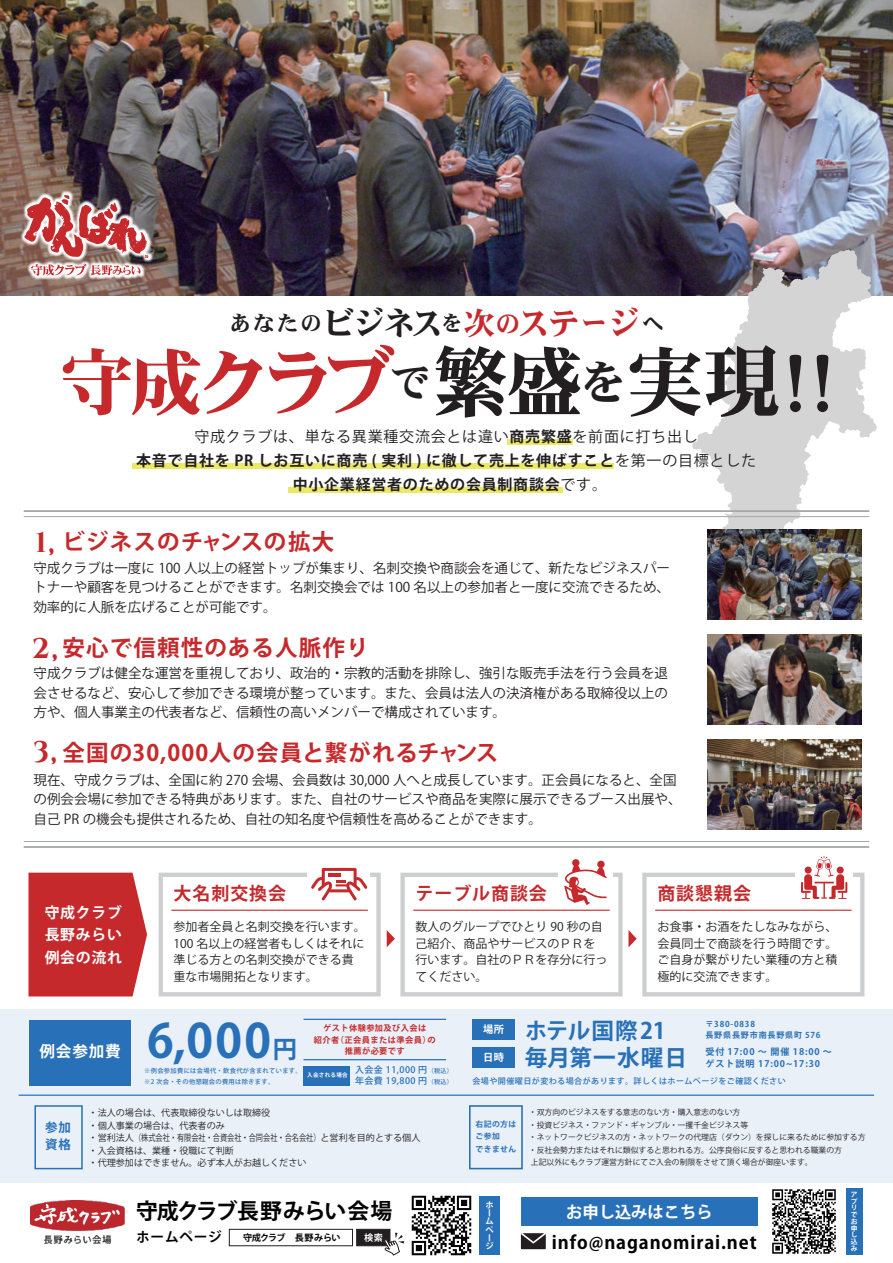
<style>
.page{position:relative;width:893px;height:1263px;background:#fff}
.page>*{position:absolute;margin:0;border:0;box-sizing:border-box;transform-origin:0 0}
.t1{font:78px "Heisei Min Std W9";color:#231f20}
.t2{font:700 46.65px "Koz Go Pr 6 N";color:#2870b8}
.t3{font:28.5px "Cinzel";color:#c6292c}
.t4{font:700 22.65px/27.3px "Koz Go Pr 6 N";letter-spacing:.05em;color:#2870b8}
.t5{font:700 22.5px "Koz Go Pr 6 N";letter-spacing:.05em;color:#c6292c}
.t6{font:700 21.75px "Koz Go Pr 6 N";letter-spacing:-.03em;color:#030303}
.t7{font:21.45px "Heisei Min Std W9";color:#231f20}
.t8{font:700 18.15px "Koz Go Pr 6 N";letter-spacing:.05em;color:#030303}
.t9{font:700 18px "Koz Go Pr 6 N";letter-spacing:.05em;color:#c6292c}
.t10{font:700 16.2px "Koz Go Pr 6 N";color:#fff}
.t11{font:700 15.6px "Koz Go Pr 6 N";letter-spacing:.05em;color:#fff}
.t12{font:700 15px/24px "Koz Go Pr 6 N";letter-spacing:.05em;color:#231f20;text-align:center}
.t13{font:700 14.85px/22.5px "Koz Go Pr 6 N";letter-spacing:.05em;color:#fff;text-align:justify}
.t14{font:700 13.65px "Koz Go Pr 6 N";letter-spacing:.05em;color:#030303}
.t15{font:13.5px/19.5px "Koz Go Pr 6 N";color:#231f20;text-align:justify}
.t16{font:700 12.45px/17.2px "Koz Go Pr 6 N";color:#2870b8}
.t17{font:12px/16.5px "Koz Go Pr 6 N";color:#231f20}
.t18{font:700 10.2px "Koz Go Pr 6 N";color:#fff}
.t19{font:9.15px/12.5px "Koz Go Pr 6 N";color:#231f20}
.t20{font:700 9.15px/11.9px "Koz Go Pr 6 N";letter-spacing:.1em;color:#2870b8}
.t21{font:700 9.15px "Koz Go Pr 6 N";letter-spacing:-.06em;color:#030303}
.t22{font:500 9px "Koz Go Pr 6 N";letter-spacing:.05em;color:#2870b8}
.t23{font:700 8.25px/11.2px "Koz Go Pr 6 N";letter-spacing:.05em;color:#c6292c;text-align:center}
.t24{font:700 8.25px/8.2px "Koz Go Pr 6 N";color:#fff}
.t25{font:500 8.1px "Koz Go Pr 6 N";letter-spacing:.05em;color:#2870b8}
.t26{font:700 8.1px/10.5px "Koz Go Pr 6 N";letter-spacing:.1em;color:#2870b8}
.t27{font:7.8px/12.5px "Koz Go Pr 6 N";color:#231f20}
.t28{font:700 7.8px/12.5px "Koz Go Pr 6 N";letter-spacing:.05em;color:#2870b8}
.t29{font:700 6.75px/6.8px "Koz Go Pr 6 N";color:#fff}
.t30{font:500 6.3px "Koz Go Pr 6 N";letter-spacing:.05em;color:#2870b8}
.t31{font:700 5.55px "Koz Go Pr 6 N";letter-spacing:.05em;color:#fff}
.s1{font-size:31.95px}
.s2{font-size:31.95px;color:#c6292c}
.s3{font-size:24.9px;color:#c6292c}
.s4{font-size:74.55px;color:#c6292c}
.s5{font-size:47.4px}
.s6{font-weight:400}
.s7{font-family:"Cinzel";font-weight:400;font-size:28.5px}
.s8{font-size:24.3px}
.s9{font-size:6.15px}
</style>
<div class="page">
<img style="left:0;top:0;width:893px;height:295px">
<svg style="left:692px;top:249px;width:185px;height:297px;fill:#d4d4d5"></svg>
<img style="left:19px;top:190px;width:135px;height:91px">
<img style="left:21px;top:192px;width:130px;height:87px">
<img style="left:24px;top:195px;width:124px;height:63px">
<svg style="left:31px;top:264px;width:109px;height:12px"></svg>
<div style="left:507px;top:439px;width:66px;height:6px;background:#ecea64"></div>
<div style="left:132px;top:463px;width:482px;height:5px;background:#ecea64"></div>
<div style="left:289px;top:487px;width:274px;height:5px;background:#ecea64"></div>
<div style="left:0;top:1009px;width:893px;height:173px;background:#e9f0f8"></div>
<div style="left:29px;top:1019px;width:102px;height:66px;background:#2870b8"></div>
<div style="left:303px;top:1066px;width:47px;height:19px;background:#2870b8"></div>
<div style="left:472px;top:1019px;width:43px;height:21px;background:#2870b8"></div>
<div style="left:472px;top:1047px;width:43px;height:21px;background:#2870b8"></div>
<hr style="left:19px;top:1094px;width:855px;height:2px;background:#2870b8">
<div style="left:34px;top:1105px;width:49px;height:64px;border:1px solid #2870b8"></div>
<div style="left:469px;top:1105px;width:54px;height:64px;border:2px solid #2870b8"></div>
<img style="left:708px;top:529px;width:153px;height:91px">
<img style="left:708px;top:635px;width:153px;height:90px">
<img style="left:708px;top:739px;width:153px;height:91px">
<hr style="left:24px;top:516px;width:845px;height:1px;background:#a5a7a9">
<hr style="left:24px;top:841px;width:845px;height:1px;background:#a5a7a9">
<hr style="left:24px;top:510px;width:845px;height:2px;background:#a5a7a9">
<hr style="left:24px;top:846px;width:845px;height:2px;background:#a5a7a9">
<svg style="left:28px;top:873px;width:119px;height:123px;background:#c93639"></svg>
<svg style="left:159px;top:868px;width:222px;height:128px"></svg>
<svg style="left:387px;top:856px;width:477px;height:140px"></svg>
<hr style="left:171px;top:910px;width:197px;height:1px;background:#c6292c">
<hr style="left:413px;top:910px;width:197px;height:1px;background:#c6292c">
<hr style="left:655px;top:910px;width:197px;height:1px;background:#c6292c">
<hr style="left:303px;top:1019px;width:143px;height:1px;background:#2870b8">
<hr style="left:303px;top:1059px;width:143px;height:1px;background:#2870b8">
<img style="left:31px;top:1201px;width:93px;height:42px">
<div style="left:356px;top:1229px;width:34px;height:17px;background:#231f20;border:1px solid #231f20"></div>
<div style="left:229px;top:1229px;width:124px;height:17px;background:#fff;border:1px solid #231f20"></div>
<svg style="left:364px;top:1232px;width:40px;height:24px"></svg>
<div style="left:521px;top:1197px;width:237px;height:28px;background:#2870b8"></div>
<div style="left:846px;top:1188px;width:16px;height:66px;background:#2870b8"></div>
<img style="left:772px;top:1189px;width:64px;height:65px">
<div style="left:480px;top:1196px;width:20px;height:59px;background:#2870b8"></div>
<img style="left:411px;top:1195px;width:61px;height:61px">
<svg style="left:521px;top:1233px;width:25px;height:16px"></svg>
<h3 class="t7" style="left:229px;top:310px;width:435px">あなたの<span class="s1">ビジネス</span>を<span class="s2">次</span><span class="s3">の</span><span class="s2">ステージ</span>へ</h3>
<h1 class="t1" style="left:59px;top:332px;width:777px"><span class="s4">守成クラブ</span><sup>で</sup>繁盛<span class="s5">を</span>実現!!</h1>
<p class="t12" style="left:136px;top:425px;width:621px"><span class="s6">守成クラブは、単なる異業種交流会とは違い</span>商売繁盛<span class="s6">を前面に打ち出し<br></span>本音で自社を PR しお互いに商売 ( 実利 ) に徹して売上を伸ばすこと<span class="s6">を第一の目標とした</span>中小企業経営者のための会員制商談会<span class="s6">です。</span></p>
<h3 class="t3" style="left:36px;top:524px;width:21px">1,</h3>
<h3 class="t5" style="left:63px;top:529px;width:273px">ビジネスのチャンスの拡大</h3>
<p class="t15" style="left:33px;top:558px;width:638px">守成クラブは一度に 100 人以上の経営トップが集まり、名刺交換や商談会を通じて、新たなビジネスパートナーや顧客を見つけることができます。名刺交換会では 100 名以上の参加者と一度に交流できるため、効率的に人脈を広げることが可能です 。</p>
<h3 class="t5" style="left:63px;top:635px;width:308px">安心で信頼性のある人脈作り</h3>
<h3 class="t3" style="left:32px;top:630px;width:27px">2,</h3>
<p class="t15" style="left:34px;top:664px;width:636px">守成クラブは健全な運営を重視しており、政治的・宗教的活動を排除し、強引な販売手法を行う会員を退会させるなど、安心して参加できる環境が整っています。また、会員は法人の決済権がある取締役以上の方や、個人事業主の代表者など、信頼性の高いメンバーで構成されています。</p>
<h3 class="t5" style="left:33px;top:740px;width:467px"><span class="s7">3,</span> 全国の30,000人の会員と繋がれるチャンス</h3>
<p class="t15" style="left:34px;top:770px;width:649px;text-align:left">現在、守成クラブは、全国に約 270 会場、会員数は 30,000 人へと成長しています。正会員になると、全国の例会会場に参加できる特典があります 。また、自社のサービスや商品を実際に展示できるブース出展や、自己 PR の機会も提供されるため、自社の知名度や信頼性を高めることができます。</p>
<p class="t13" style="left:45px;top:901px;width:79px">守成クラブ長野みらい例会の流れ</p>
<p class="t11" style="left:40px;top:1043px;width:83px">例会参加費</p>
<h3 class="t9" style="left:174px;top:883px;width:114px">大名刺交換会</h3>
<p class="t17" style="left:174px;top:919px;width:193px">参加者全員と名刺交換を行います。<br>100 名以上の経営者もしくはそれに準じる方との名刺交換ができる貴重な市場開拓となります。</p>
<h3 class="t9" style="left:415px;top:883px;width:133px">テーブル商談会</h3>
<p class="t17" style="left:415px;top:919px;width:193px">数人のグループでひとり 90 秒の自己紹介、商品やサービスのＰＲを行います。自社のＰＲを存分に行ってください。</p>
<h3 class="t9" style="left:657px;top:883px;width:95px">商談懇親会</h3>
<p class="t17" style="left:657px;top:919px;width:181px;text-align:justify">お食事・お酒をたしなみながら、会員同士で商談を行う時間です。ご自身が繋がりたい業種の方と積極的に交流できます。</p>
<h2 class="t2" style="left:147px;top:1014px;width:152px">6,000<span class="s8">円</span></h2>
<h3 class="t4" style="left:525px;top:1017px;width:164px">ホテル国際21毎月第一水曜日</h3>
<p class="t26" style="left:705px;top:1019px;width:117px">〒380-0838<br>長野県長野市南長野県町 576</p>
<p class="t25" style="left:472px;top:1077px;width:315px">会場や開催曜日が変わる場合があります。詳しくはホームページをご確認ください</p>
<p class="t23" style="left:314px;top:1023px;width:123px">ゲスト体験参加及び入会は<br>紹介者（正会員または準会員）の推薦が必要です</p>
<p class="t18" style="left:483px;top:1024px;width:22px">場所</p>
<p class="t18" style="left:483px;top:1051px;width:22px">日時</p>
<p class="t20" style="left:705px;top:1046px;width:128px">受付 17:00 ～ 開催 18:00 ～ゲスト説明 17:00~17:30</p>
<p class="t30" style="left:144px;top:1067px;width:159px">※例会参加費には会場代・飲食代が含まれています。</p>
<p class="t22" style="left:355px;top:1065px;width:99px">入会金 11,000 円<span class="s9">（税込）</span></p>
<p class="t30" style="left:144px;top:1078px;width:132px">※2 次会・その他懇親会の費用は除きます。</p>
<p class="t22" style="left:355px;top:1076px;width:99px">年会費 19,800 円<span class="s9">（税込）</span></p>
<p class="t31" style="left:307px;top:1072px;width:42px">入会される場合</p>
<p class="t16" style="left:45px;top:1119px;width:27px">参加資格</p>
<p class="t19" style="left:89px;top:1107px;width:333px">・法人の場合は、代表取締役ないしは取締役<br>・個人事業の場合は、代表者のみ<br>・営利法人（株式会社・有限会社・合資会社・合同会社・合名会社）と営利を目的とする個人・入会資格は、業種・役職にて判断<br>・代理参加はできません。必ず本人がお越しください</p>
<p class="t28" style="left:476px;top:1118px;width:42px">右記の方はご参加<br>できません</p>
<p class="t27" style="left:529px;top:1106px;width:338px">・双方向のビジネスをする意志のない方・購入意志のない方<br>・投資ビジネス・ファンド・ギャンブル・一攫千金ビジネス等<br>・ネットワークビジネスの方・ネットワークの代理店（ダウン）を探しに来るために参加する方・反社会勢力またはそれに類似すると思われる方。公序良俗に反すると思われる職業の方<br>上記以外にもクラブ運営方針にてご入会の制限をさせて頂く場合が御座います。</p>
<h3 class="t6" style="left:136px;top:1198px;width:257px">守成クラブ長野みらい会場</h3>
<p class="t14" style="left:136px;top:1230px;width:87px">ホームページ</p>
<h3 class="t8" style="left:552px;top:1232px;width:206px">info@naganomirai.net</h3>
<p class="t24" style="left:486px;top:1201px;width:10px">ホームページ</p>
<p class="t10" style="left:566px;top:1202px;width:148px">お申し込みはこちら</p>
<p class="t21" style="left:243px;top:1232px;width:99px">守成クラブ　長野みらい</p>
<p class="t29" style="left:851px;top:1191px;width:8px">アプリでお申し込み</p>
</div>
